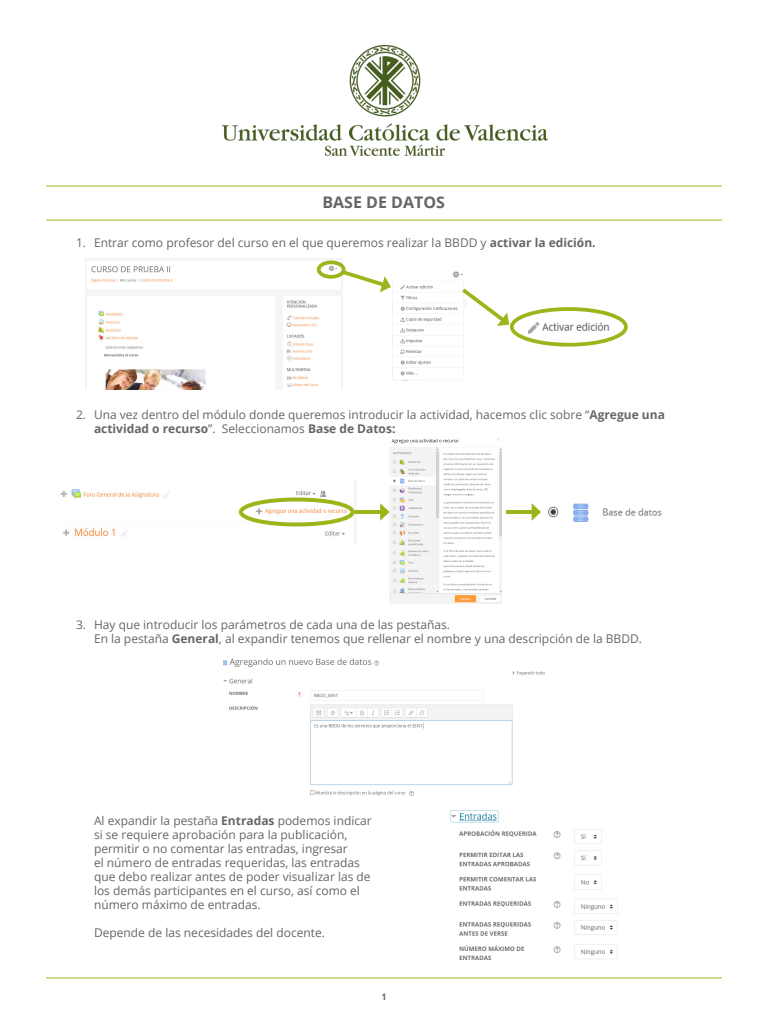
<style>
.page{position:relative;width:768px;height:1024px;background:#fff}
.page>*{position:absolute;margin:0;border:0;box-sizing:border-box;transform-origin:0 0}
.t1{font:700 16px "Open Sans";color:#666}
.t2{font:12px/14px "Open Sans";color:#666}
.t3{font:700 9px "Open Sans";color:#666}
.s1{font-weight:700}
</style>
<div class="page">
<hr style="left:46px;top:220px;width:676px;height:1px;background:#9bb61b">
<img style="left:222px;top:46px;width:325px;height:109px">
<hr style="left:46px;top:186px;width:676px;height:1px;background:#9bb61b">
<hr style="left:46px;top:977px;width:676px;height:1px;background:#9bb61b">
<img style="left:86px;top:259px;width:256px;height:130px">
<img style="left:392px;top:271px;width:72px;height:109px">
<img style="left:517px;top:312px;width:101px;height:24px">
<div style="left:510px;top:307px;width:118px;height:40px;border:4px solid #9bb61b;border-radius:50%"></div>
<div style="left:317px;top:260px;width:29px;height:19px;border:4px solid #9bb61b;border-radius:50%"></div>
<svg style="left:338px;top:267px;width:53px;height:25px"></svg>
<svg style="left:458px;top:285px;width:52px;height:41px"></svg>
<img style="left:60px;top:480px;width:295px;height:64px">
<img style="left:390px;top:439px;width:111px;height:165px">
<img style="left:548px;top:503px;width:114px;height:19px">
<hr style="left:355px;top:510px;width:29px;height:4px;background:#9bb61b">
<svg style="left:380px;top:503px;width:10px;height:18px"></svg>
<hr style="left:506px;top:510px;width:29px;height:4px;background:#9bb61b">
<svg style="left:532px;top:503px;width:9px;height:18px"></svg>
<img style="left:223px;top:658px;width:322px;height:138px">
<img style="left:450px;top:810px;width:168px;height:150px">
<div style="left:239px;top:498px;width:116px;height:28px;border:4px solid #9bb61b;border-radius:50%"></div>
<h1 class="t1" style="left:323px;top:191px;width:124px">BASE DE DATOS</h1>
<p class="t2" style="left:76px;top:235px;width:521px">1. Entrar como profesor del curso en el que queremos realizar la BBDD y <span class="s1">activar la edición.</span></p>
<p class="t2" style="left:94px;top:408px;width:572px;text-indent:-18px">2. Una vez dentro del módulo donde queremos introducir la actividad, hacemos clic sobre “<span class="s1">Agregue una actividad o recurso</span>”. Seleccionamos <span class="s1">Base de Datos:</span></p>
<p class="t2" style="left:94px;top:618px;width:550px;text-indent:-18px">3. Hay que introducir los parámetros de cada una de las pestañas.<br>En la pestaña <span class="s1">General</span>, al expandir tenemos que rellenar el nombre y una descripción de la BBDD.</p>
<p class="t2" style="left:94px;top:814px;width:279px">Al expandir la pestaña <span class="s1">Entradas</span> podemos indicar si se requiere aprobación para la publicación, permitir o no comentar las entradas, ingresar<br>el número de entradas requeridas, las entradas que debo realizar antes de poder visualizar las de los demás participantes en el curso, así como el número máximo de entradas.</p>
<p class="t2" style="left:94px;top:926px;width:232px">Depende de las necesidades del docente.</p>
<p class="t3" style="left:381px;top:990px;width:7px">1</p>
</div>
